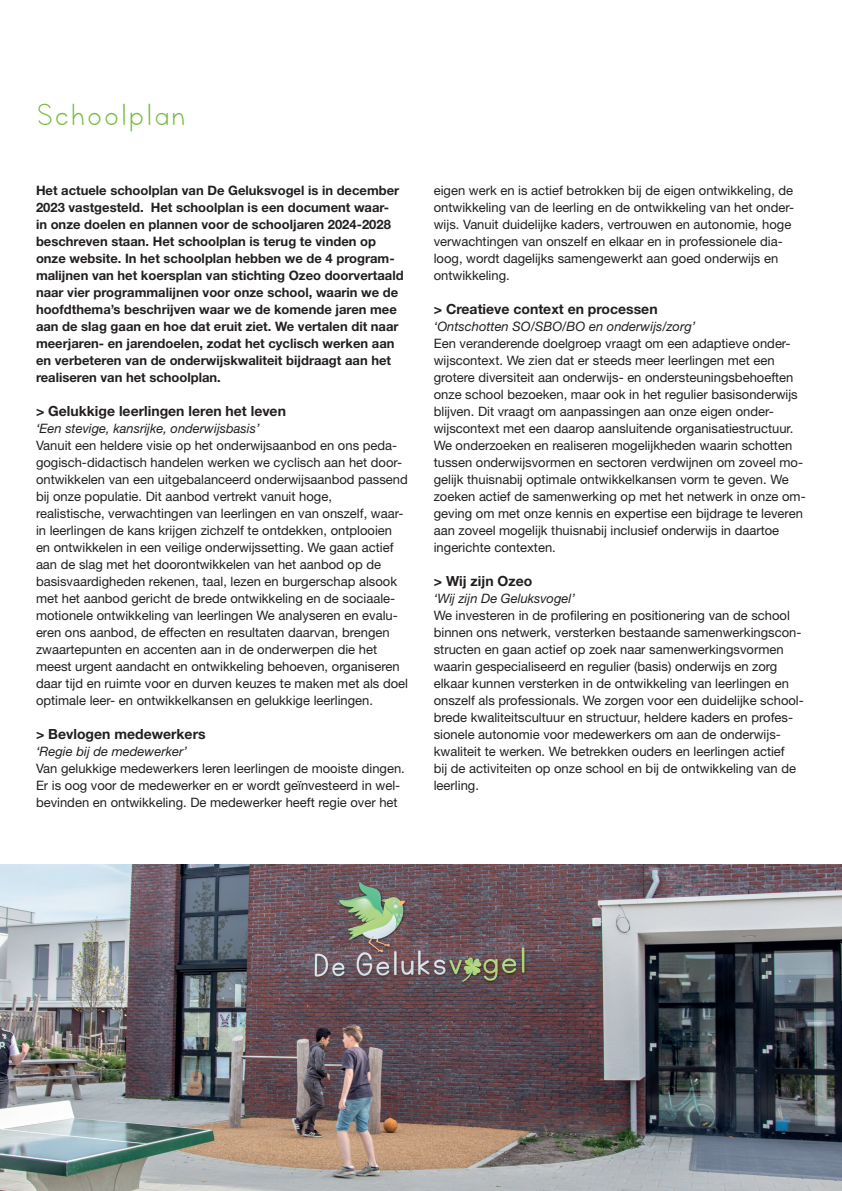
<style>
.page{position:relative;width:842px;height:1191px;background:#fff}
.page>*{position:absolute;margin:0;border:0;box-sizing:border-box;transform-origin:0 0}
.t1{font:36px "KG Neatly Printed Spaced";color:#75ba41}
.t2{font:700 14px "Helvetica Neue LT Std";color:#231f20}
.t3{font:13px/17px "Helvetica Neue LT Std";color:#231f20}
.t4{font:700 13px/17px "Helvetica Neue LT Std";color:#231f20}
.t5{font:italic 13px "Helvetica Neue LT Std";color:#231f20}
</style>
<div class="page">
<img style="left:0;top:865px;width:842px;height:326px">
<h1 class="t1" style="left:36px;top:97px;width:152px">Schoolplan</h1>
<p class="t4" style="left:36px;top:182px;width:369px">Het actuele schoolplan van De Geluksvogel is in december 2023 vastgesteld. Het schoolplan is een document waar-<br>in onze doelen en plannen voor de schooljaren 2024-2028 beschreven staan. Het schoolplan is terug te vinden op onze website. In het schoolplan hebben we de 4 program&shy;malijnen van het koersplan van stichting Ozeo doorvertaald naar vier programmalijnen voor onze school, waarin we de hoofdthema’s beschrijven waar we de komende jaren mee aan de slag gaan en hoe dat eruit ziet. We vertalen dit naar meerjaren- en jarendoelen, zodat het cyclisch werken aan en verbeteren van de onderwijskwaliteit bijdraagt aan het realiseren van het schoolplan.</p>
<p class="t2" style="left:36px;top:402px;width:251px">&gt; Gelukkige leerlingen leren het leven</p>
<p class="t5" style="left:36px;top:421px;width:225px">‘Een stevige, kansrijke, onderwijsbasis’</p>
<p class="t3" style="left:36px;top:437px;width:374px">Vanuit een heldere visie op het onderwijsaanbod en ons peda&shy;gogisch-didactisch handelen werken we cyclisch aan het door&shy;ontwikkelen van een uitgebalanceerd onderwijsaanbod passend bij onze populatie. Dit aanbod vertrekt vanuit hoge,<br>realistische, verwachtingen van leerlingen en van onszelf, waar&shy;in leerlingen de kans krijgen zichzelf te ontdekken, ontplooien en ontwikkelen in een veilige onderwijssetting. We gaan actief aan de slag met het doorontwikkelen van het aanbod op de basisvaardigheden rekenen, taal, lezen en burgerschap alsook met het aanbod gericht de brede ontwikkeling en de sociaale&shy;motionele ontwikkeling van leerlingen We analyseren en evalu&shy;eren ons aanbod, de effecten en resultaten daarvan, brengen zwaartepunten en accenten aan in de onderwerpen die het meest urgent aandacht en ontwikkeling behoeven, organiseren daar tijd en ruimte voor en durven keuzes te maken met als doel optimale leer- en ontwikkelkansen en gelukkige leerlingen.</p>
<p class="t2" style="left:36px;top:725px;width:171px">&gt; Bevlogen medewerkers</p>
<p class="t5" style="left:36px;top:744px;width:152px">‘Regie bij de medewerker’</p>
<p class="t3" style="left:36px;top:760px;width:370px">Van gelukkige medewerkers leren leerlingen de mooiste dingen.<br>Er is oog voor de medewerker en er wordt geïnvesteerd in wel&shy;bevinden en ontwikkeling. De medewerker heeft regie over het</p>
<p class="t3" style="left:434px;top:182px;width:362px">eigen werk en is actief betrokken bij de eigen ontwikkeling, de ontwikkeling van de leerling en de ontwikkeling van het onder&shy;wijs. Vanuit duidelijke kaders, vertrouwen en autonomie, hoge verwachtingen van onszelf en elkaar en in professionele dia&shy;loog, wordt dagelijks samengewerkt aan goed onderwijs en ontwikkeling.</p>
<p class="t2" style="left:434px;top:300px;width:225px">&gt; Creatieve context en processen</p>
<p class="t5" style="left:434px;top:319px;width:263px">‘Ontschotten SO/SBO/BO en onderwijs/zorg’</p>
<p class="t3" style="left:434px;top:335px;width:373px">Een veranderende doelgroep vraagt om een adaptieve onder&shy;wijscontext. We zien dat er steeds meer leerlingen met een grotere diversiteit aan onderwijs- en ondersteuningsbehoeften onze school bezoeken, maar ook in het regulier basisonderwijs blijven. Dit vraagt om aanpassingen aan onze eigen onder&shy;wijscontext met een daarop aansluitende organisatiestructuur.<br>We onderzoeken en realiseren mogelijkheden waarin schotten tussen onderwijsvormen en sectoren verdwijnen om zoveel mo&shy;gelijk thuisnabij optimale ontwikkelkansen vorm te geven. We zoeken actief de samenwerking op met het netwerk in onze om&shy;geving om met onze kennis en expertise een bijdrage te leveren aan zoveel mogelijk thuisnabij inclusief onderwijs in daartoe ingerichte contexten.</p>
<p class="t2" style="left:434px;top:572px;width:100px">&gt; Wij zijn Ozeo</p>
<p class="t5" style="left:434px;top:591px;width:143px">‘Wij zijn De Geluksvogel’</p>
<p class="t3" style="left:434px;top:607px;width:372px">We investeren in de profilering en positionering van de school binnen ons netwerk, versterken bestaande samenwerkingscon&shy;structen en gaan actief op zoek naar samenwerkingsvormen waarin gespecialiseerd en regulier (basis) onderwijs en zorg elkaar kunnen versterken in de ontwikkeling van leerlingen en onszelf als professionals. We zorgen voor een duidelijke school&shy;brede kwaliteitscultuur en structuur, heldere kaders en profes&shy;sionele autonomie voor medewerkers om aan de onderwijs&shy;kwaliteit te werken. We betrekken ouders en leerlingen actief<br>bij de activiteiten op onze school en bij de ontwikkeling van de leerling.</p>
</div>
